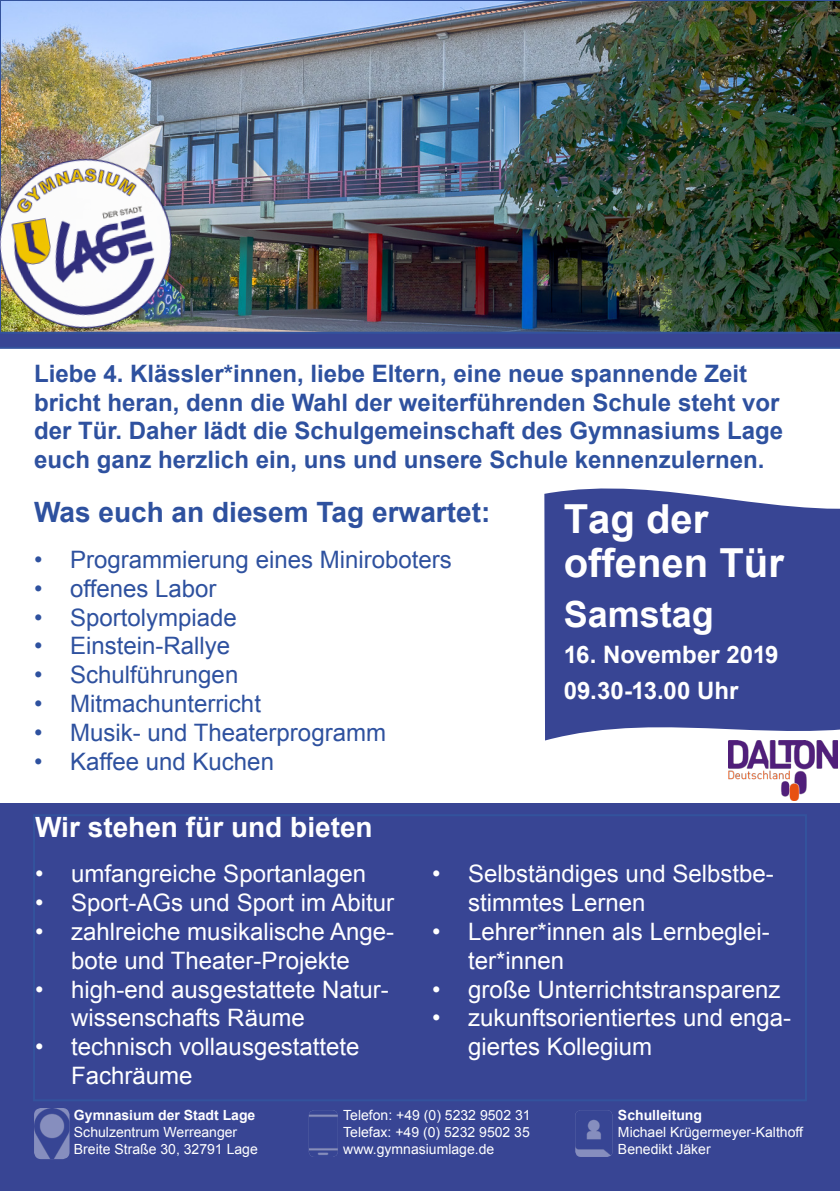
<style>
.page{position:relative;width:840px;height:1191px;background:#fff}
.page>*{position:absolute;margin:0;border:0;box-sizing:border-box;transform-origin:0 0}
.t1{font:700 40px "Arial";color:#fff}
.t2{font:700 36px "Arial";color:#fff}
.t3{font:700 28px "Arial";color:#2e519f}
.t4{font:700 28px "Arial";color:#fff}
.t5{font:24px/28.8px "Arial";color:#fff}
.t6{font:700 24px/28.8px "Arial";color:#2e519f}
.t7{font:24px "Arial";color:#2e519f}
.t8{font:700 24px "Arial";color:#fff}
.t9{font:14px/16.8px "Arial";color:#fff}
.t10{font:700 14px "Arial";color:#fff}
.s1{font-weight:700}
</style>
<div class="page">
<img style="left:0;top:0;width:839px;height:332px">
<div style="left:0;top:803px;width:839px;height:388px;background:#384594"></div>
<svg style="left:544px;top:488px;width:295px;height:262px;background:#4b579e"></svg>
<div style="left:33px;top:814px;width:773px;height:287px;border:2px solid #33539d"></div>
<img style="left:34px;top:1108px;width:35px;height:51px">
<img style="left:308px;top:1110px;width:29px;height:47px">
<img style="left:575px;top:1110px;width:37px;height:47px">
<img style="left:727px;top:740px;width:110px;height:60px">
<img style="left:0;top:128px;width:253px;height:204px">
<svg style="left:0;top:332px;width:839px;height:17px;background:#384996"></svg>
<p class="t6" style="left:34px;top:360px;width:750px">Liebe 4. Klässler*innen, liebe Eltern, eine neue spannende Zeit bricht heran, denn die Wahl der weiterführenden Schule steht vor der Tür. Daher lädt die Schulgemeinschaft des Gymnasiums Lage euch ganz herzlich ein, uns und unsere Schule kennenzulernen.</p>
<p class="t3" style="left:34px;top:494px;width:457px">Was euch an diesem Tag erwartet:</p>
<p class="t7" style="left:34px;top:544px;width:419px">• Programmierung eines Miniroboters</p>
<p class="t7" style="left:34px;top:572px;width:184px">• offenes Labor</p>
<p class="t7" style="left:34px;top:601px;width:204px">• Sportolympiade</p>
<p class="t7" style="left:34px;top:630px;width:198px">• Einstein-Rallye</p>
<p class="t7" style="left:34px;top:659px;width:206px">• Schulführungen</p>
<p class="t7" style="left:34px;top:688px;width:228px">• Mitmachunterricht</p>
<p class="t7" style="left:34px;top:716px;width:353px">• Musik- und Theaterprogramm</p>
<p class="t7" style="left:34px;top:745px;width:241px">• Kaffee und Kuchen</p>
<p class="t1" style="left:563px;top:492px;width:146px">Tag der</p>
<p class="t1" style="left:563px;top:536px;width:222px">offenen Tür</p>
<p class="t2" style="left:563px;top:590px;width:152px">Samstag</p>
<p class="t8" style="left:563px;top:638px;width:216px">16. November 2019</p>
<p class="t8" style="left:563px;top:674px;width:176px">09.30-13.00 Uhr</p>
<p class="t4" style="left:35px;top:808px;width:339px">Wir stehen für und bieten</p>
<p class="t5" style="left:35px;top:860px;width:332px">• umfangreiche Sportanlagen</p>
<p class="t5" style="left:35px;top:888px;width:360px">• Sport-AGs und Sport im Abitur</p>
<p class="t5" style="left:35px;top:917px;width:360px;text-align:center">• zahlreiche musikalische Ange&shy;bote und Theater-Projekte</p>
<p class="t5" style="left:71px;top:975px;width:319px;text-indent:-36px">• high-end ausgestattete Natur&shy;wissenschafts Räume</p>
<p class="t5" style="left:71px;top:1032px;width:290px;text-indent:-36px">• technisch vollausgestattete<br>Fachräume</p>
<p class="t5" style="left:468px;top:860px;width:307px;text-indent:-36px">• Selbständiges und Selbstbe&shy;stimmtes Lernen</p>
<p class="t5" style="left:468px;top:917px;width:303px;text-indent:-36px">• Lehrer*innen als Lernbeglei&shy;ter*innen</p>
<p class="t5" style="left:432px;top:975px;width:350px">• große Unterrichtstransparenz</p>
<p class="t5" style="left:468px;top:1004px;width:324px;text-indent:-36px">• zukunftsorientiertes und enga&shy;giertes Kollegium</p>
<p class="t10" style="left:74px;top:1106px;width:183px">Gymnasium der Stadt Lage</p>
<p class="t9" style="left:74px;top:1124px;width:165px">Schulzentrum Werreanger</p>
<p class="t9" style="left:74px;top:1140px;width:185px">Breite Straße 30, 32791 Lage</p>
<p class="t9" style="left:343px;top:1107px;width:189px">Telefon: +49 (0) 5232 9502 31</p>
<p class="t9" style="left:343px;top:1124px;width:188px">Telefax: +49 (0) 5232 9502 35</p>
<p class="t9" style="left:343px;top:1140px;width:152px">www.gymnasiumlage.de</p>
<p class="t9" style="left:617px;top:1107px;width:186px"><span class="s1">Schulleitung<br></span>Michael Krügermeyer-Kalthoff</p>
<p class="t9" style="left:617px;top:1140px;width:94px">Benedikt Jäker</p>
</div>
